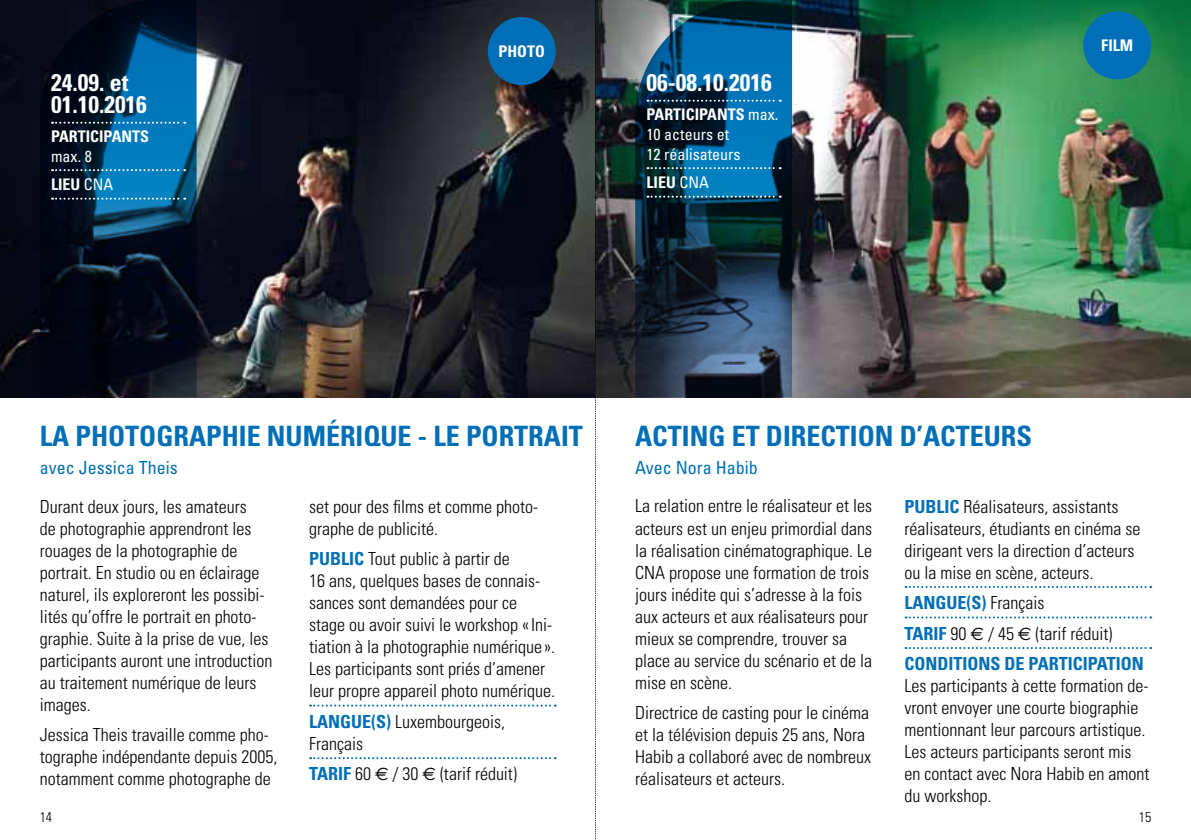
<style>
.page{position:relative;width:1191px;height:840px;background:#fff}
.page>*{position:absolute;margin:0;border:0;box-sizing:border-box;transform-origin:0 0}
.t1{font:700 condensed 28px "Univers LT Std";color:#006fb7}
.t2{font:700 condensed 24px/22px "Univers LT Std";color:#fff}
.t3{font:300 condensed 18px/22px "Univers LT Std";color:#000}
.t4{font:700 condensed 18px/30.6px "Univers LT Std";color:#006fb7}
.t5{font:condensed 18px "Univers LT Std";color:#006fb7}
.t6{font:condensed 16px/20px "Univers LT Std";color:#fff}
.t7{font:700 condensed 16px "Univers LT Std";color:#fff}
.t8{font:300 condensed 14px "Univers LT Std";color:#000}
.s1{font-weight:700}
.s2{font-weight:400}
.s3{font-weight:700;color:#006fb7}
.s4{font-family:"Euro Sans";font-weight:400;font-stretch:normal}
.s5{font-weight:300;color:#000}
.s6{font-family:"Euro Sans";font-weight:400;font-stretch:normal;color:#000}
</style>
<div class="page">
<img style="left:0;top:0;width:595px;height:397px">
<svg style="left:38px;top:0;width:159px;height:397px;background:#04243e"></svg>
<svg style="left:52px;top:122px;width:133px;height:2px"></svg>
<svg style="left:52px;top:169px;width:133px;height:2px"></svg>
<svg style="left:52px;top:197px;width:133px;height:2px"></svg>
<div style="left:488px;top:17px;width:68px;height:68px;background:#006fb7;border-radius:50%"></div>
<svg style="left:310px;top:704px;width:246px;height:2px"></svg>
<svg style="left:310px;top:757px;width:246px;height:1px"></svg>
<svg style="left:905px;top:586px;width:246px;height:1px"></svg>
<svg style="left:905px;top:616px;width:246px;height:2px"></svg>
<svg style="left:905px;top:647px;width:246px;height:1px"></svg>
<img style="left:596px;top:0;width:595px;height:397px">
<svg style="left:633px;top:0;width:159px;height:397px;background:#154460"></svg>
<svg style="left:647px;top:100px;width:133px;height:2px"></svg>
<svg style="left:647px;top:167px;width:133px;height:2px"></svg>
<svg style="left:647px;top:195px;width:133px;height:2px"></svg>
<hr style="left:739px;top:0;width:53px;height:1px;background:#006fb7">
<div style="left:1083px;top:11px;width:68px;height:68px;background:#006fb7;border-radius:50%"></div>
<svg style="left:595px;top:0;width:1px;height:840px"></svg>
<h2 class="t2" style="left:51px;top:71px;width:97px">24.09. ET<br>01.10.2016</h2>
<p class="t7" style="left:51px;top:126px;width:100px">PARTICIPANTS</p>
<p class="t6" style="left:51px;top:141px;width:64px;line-height:28.6px">max. 8<br><span class="s1">LIEU</span> CNA</p>
<p class="t7" style="left:498px;top:41px;width:10px">PHOTO</p>
<h2 class="t2" style="left:646px;top:71px;width:127px">06-08.10.2016</h2>
<p class="t6" style="left:646px;top:104px;width:133px"><span class="s1">PARTICIPANTS</span> max.<br>10 acteurs et<br>12 réalisateurs</p>
<p class="t7" style="left:646px;top:173px;width:64px">LIEU <span class="s2">CNA</span></p>
<p class="t7" style="left:1101px;top:36px;width:33px">FIL M</p>
<h1 class="t1" style="left:40px;top:418px;width:247px">LA PHOTOGRAPHIE NUM</h1>
<h1 class="t1" style="left:326px;top:418px;width:258px">ÉRIQUE - LE PORTRAIT</h1>
<p class="t5" style="left:40px;top:455px;width:139px">avec Jessica Theis</p>
<p class="t3" style="left:40px;top:495px;width:234px">Durant deux jours, les amateurs<br>de photographie apprendront les rouages de la photographie de portrait. En studio ou en éclairage naturel, ils exploreront les possibi&shy;lités qu’offre le portrait en photo&shy;graphie. Suite à la prise de vue, les participants auront une introduction au traitement numérique de leurs images.</p>
<p class="t3" style="left:40px;top:723px;width:239px">Jessica Theis travaille comme pho&shy;tographe indépendante depuis 2005, notamment comme photographe de</p>
<p class="t3" style="left:309px;top:495px;width:230px">set pour des films et comme photo&shy;graphe de publicité.</p>
<p class="t3" style="left:309px;top:547px;width:247px"><span class="s3">PUBLIC</span> Tout public à partir de<br>16 ans, quelques bases de connais&shy;sances sont demandées pour ce stage ou avoir suivi le workshop « Ini&shy;tiation à la photographie numérique ».<br>Les participants sont priés d’amener leur propre appareil photo numérique.</p>
<p class="t4" style="left:309px;top:705px;width:12px">LANGUE</p>
<p class="t3" style="left:371px;top:710px;width:135px"><span class="s3">(S)</span> Luxembourgeois,</p>
<p class="t3" style="left:309px;top:727px;width:209px;line-height:30.6px">Français<br><span class="s3">TARIF</span> 60 <span class="s4">€</span> / 30 <span class="s4">€</span> (tarif réduit)</p>
<h1 class="t1" style="left:635px;top:418px;width:398px">ACTING ET DIRECTION D’ACTEU RS</h1>
<p class="t5" style="left:635px;top:455px;width:124px">Avec Nora Habib</p>
<p class="t3" style="left:635px;top:495px;width:238px">La relation entre le réalisateur et les acteurs est un enjeu primordial dans la réalisation cinématographique. Le CNA propose une formation de trois jours inédite qui s’adresse à la fois aux acteurs et aux réalisateurs pour mieux se comprendre, trouver sa place au service du scénario et de la mise en scène.</p>
<p class="t3" style="left:635px;top:701px;width:237px">Directrice de casting pour le cinéma et la télévision depuis 25 ans, Nora Habib a collaboré avec de nombreux réalisateurs et acteurs.</p>
<p class="t3" style="left:904px;top:495px;width:237px"><span class="s3">PUBLIC</span> Réalisateurs, assistants réalisateurs, étudiants en cinéma se dirigeant vers la direction d’acteurs ou la mise en scène, acteurs.</p>
<p class="t4" style="left:904px;top:587px;width:12px">LANGUE</p>
<p class="t4" style="left:904px;top:587px;width:238px;text-indent:62px">(S) <span class="s5">Français<br></span>TARIF <span class="s5">90</span> <span class="s6">€</span> <span class="s5">/ 45</span> <span class="s6">€</span> <span class="s5">(tarif réduit)<br></span>CONDITIONS DE PARTICIPATION</p>
<p class="t3" style="left:904px;top:674px;width:246px">Les participants à cette formation de&shy;vront envoyer une courte biographie mentionnant leur parcours artistique.<br>Les acteurs participants seront mis en contact avec Nora Habib en amont du workshop.</p>
<p class="t8" style="left:40px;top:808px;width:14px">14</p>
<p class="t8" style="left:1138px;top:808px;width:14px">15</p>
</div>
